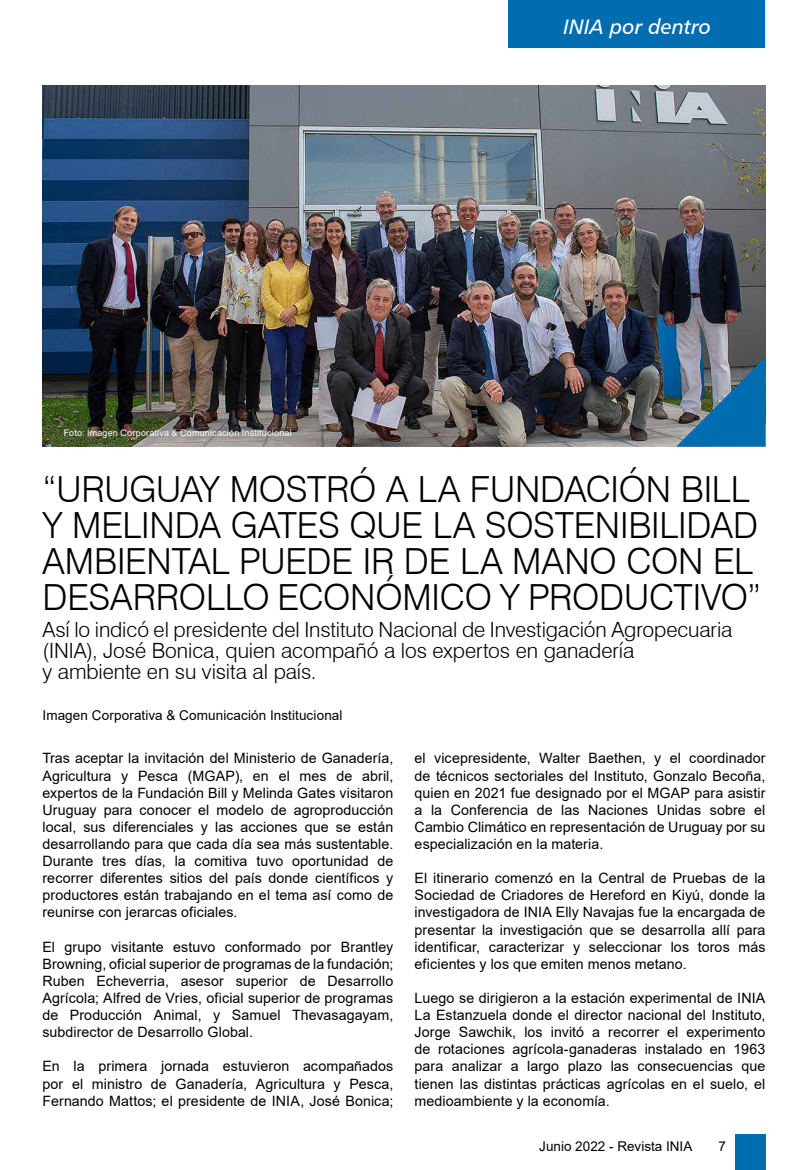
<style>
.page{position:relative;width:808px;height:1170px;background:#fff}
.page>*{position:absolute;margin:0;border:0;box-sizing:border-box;transform-origin:0 0}
.t1{font:300 36px/36px "Swiss 721 BT";letter-spacing:-.005em;color:#000}
.t2{font:300 21px/21px "Swiss 721 BT";letter-spacing:-.005em;color:#000}
.t3{font:21px "Humanist 777 BT Italic B";color:#fff}
.t4{font:14.25px/17.1px "Arial";letter-spacing:.005em;color:#000;text-align:justify}
.t5{font:13.5px "Arial";letter-spacing:.005em;color:#000}
.t6{font:9px "Arial";letter-spacing:.02em;color:#fff}
</style>
<div class="page">
<div style="left:508px;top:0;width:257px;height:47px;background:#006db1"></div>
<div style="left:734px;top:1134px;width:31px;height:35px;background:#006db1"></div>
<img style="left:43px;top:85px;width:722px;height:361px">
<img style="left:676px;top:357px;width:89px;height:89px">
<h2 class="t3" style="left:563px;top:13px;width:149px">INIA por dentro</h2>
<p class="t6" style="left:64px;top:426px;width:229px">Foto: Imagen Corporativa &amp; Comunicación Institucional</p>
<h1 class="t1" style="left:43px;top:471px;width:720px">“URUGUAY MOSTRÓ A LA FUNDACIÓN BILL Y MELINDA GATES QUE LA SOSTENIBILIDAD AMBIENTAL PUEDE IR DE LA MANO CON EL DESARROLLO ECONÓMICO Y PRODUCTIVO”</h1>
<h2 class="t2" style="left:43px;top:619px;width:691px">Así lo indicó el presidente del Instituto Nacional de Investigación Agropecuaria (INIA), José Bonica, quien acompañó a los expertos en ganadería<br>y ambiente en su visita al país.</h2>
<p class="t5" style="left:43px;top:706px;width:301px">Imagen Corporativa &amp; Comunicación Institucional</p>
<p class="t4" style="left:43px;top:749px;width:352px">Tras aceptar la invitación del Ministerio de Ganadería, Agricultura y Pesca (MGAP), en el mes de abril, expertos de la Fundación Bill y Melinda Gates visitaron Uruguay para conocer el modelo de agroproducción local, sus diferenciales y las acciones que se están desarrollando para que cada día sea más sustentable.<br>Durante tres días, la comitiva tuvo oportunidad de recorrer diferentes sitios del país donde científicos y productores están trabajando en el tema así como de reunirse con jerarcas oficiales.</p>
<p class="t4" style="left:43px;top:937px;width:352px">El grupo visitante estuvo conformado por Brantley Browning, oficial superior de programas de la fundación; Ruben Echeverria, asesor superior de Desarrollo Agrícola; Alfred de Vries, oficial superior de programas de Producción Animal, y Samuel Thevasagayam, subdirector de Desarrollo Global.</p>
<p class="t4" style="left:43px;top:1057px;width:352px">En la primera jornada estuvieron acompañados por el ministro de Ganadería, Agricultura y Pesca, Fernando Mattos; el presidente de INIA, José Bonica;</p>
<p class="t4" style="left:415px;top:749px;width:352px">el vicepresidente, Walter Baethen, y el coordinador de técnicos sectoriales del Instituto, Gonzalo Becoña, quien en 2021 fue designado por el MGAP para asistir a la Conferencia de las Naciones Unidas sobre el Cambio Climático en representación de Uruguay por su especialización en la materia.</p>
<p class="t4" style="left:415px;top:869px;width:352px">El itinerario comenzó en la Central de Pruebas de la Sociedad de Criadores de Hereford en Kiyú, donde la investigadora de INIA Elly Navajas fue la encargada de presentar la investigación que se desarrolla allí para identificar, caracterizar y seleccionar los toros más eficientes y los que emiten menos metano.</p>
<p class="t4" style="left:415px;top:989px;width:352px">Luego se dirigieron a la estación experimental de INIA La Estanzuela donde el director nacional del Instituto, Jorge Sawchik, los invitó a recorrer el experimento de rotaciones agrícola-ganaderas instalado en 1963 para analizar a largo plazo las consecuencias que tienen las distintas prácticas agrícolas en el suelo, el medioambiente y la economía.</p>
<p class="t5" style="left:539px;top:1137px;width:155px">Junio 2022 - Revista INIA</p>
<p class="t5" style="left:718px;top:1137px;width:9px">7</p>
</div>
